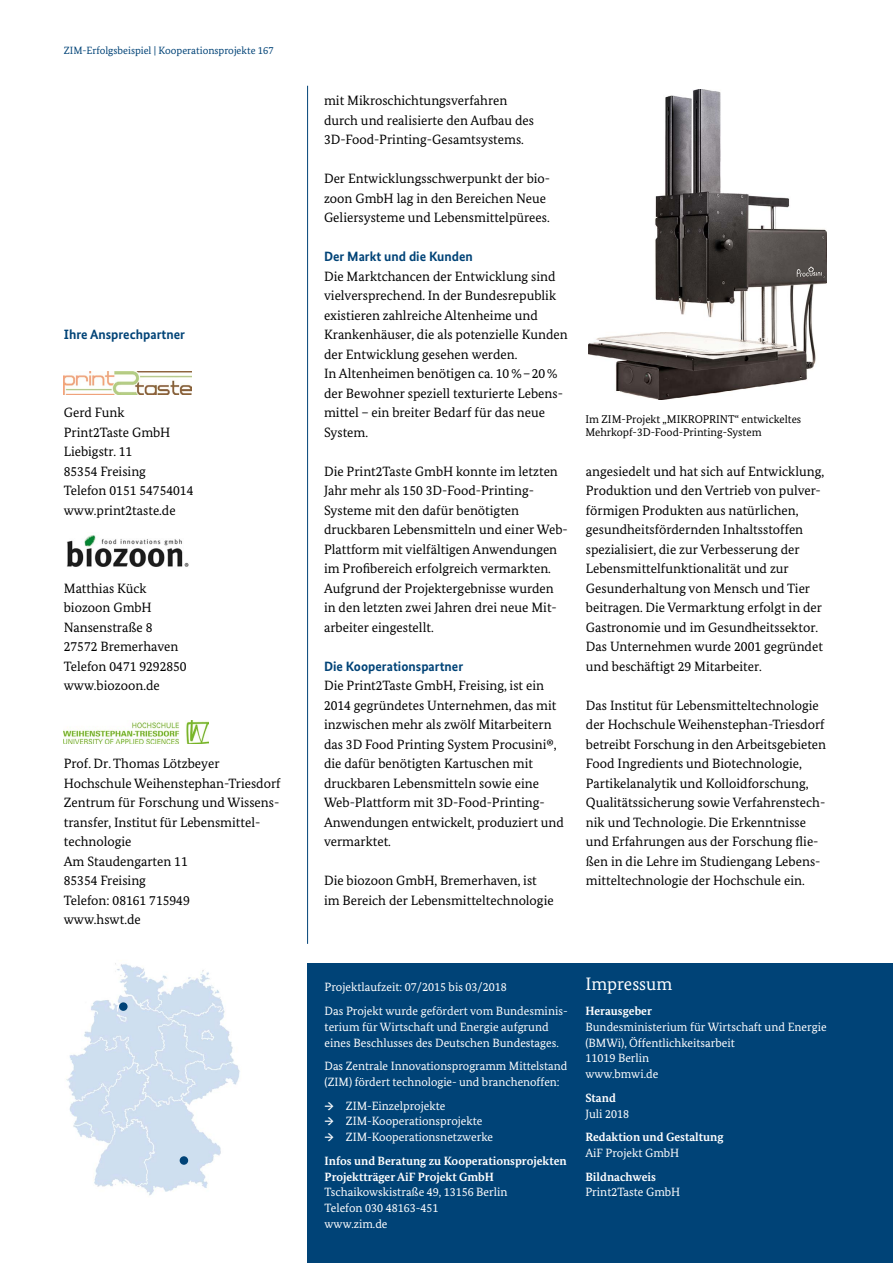
<style>
.page{position:relative;width:893px;height:1263px;background:#fff}
.page>*{position:absolute;margin:0;border:0;box-sizing:border-box;transform-origin:0 0}
.Impressum_Headline_H{font:18px "Bundes Serif";color:#fff}
.Copytext_P{font:13.5px/19.5px "Bundes Serif";color:#000}
.Headline_H3{font:700 13.5px "Bundes Sans";color:#004377}
.Impressum_P{font:12px/15.8px "Bundes Serif";color:#fff}
.Impressum_P-2{font:700 12px/15.8px "Bundes Serif";color:#fff}
.t1{font:11.25px/13.5px "Bundes Serif";color:#000}
.t2{font:10.5px "Bundes Serif";color:#004377}
.s1{font-weight:700}
.s2{font-weight:400}
</style>
<div class="page">
<hr style="left:307px;top:86px;width:1px;height:858px;background:#004377">
<img style="left:588px;top:90px;width:238px;height:309px">
<img style="left:67px;top:535px;width:122px;height:32px">
<img style="left:64px;top:371px;width:127px;height:24px">
<img style="left:66px;top:963px;width:174px;height:233px">
<div style="left:180px;top:1156px;width:8px;height:9px;background:#004377;border-radius:50%"></div>
<div style="left:119px;top:1002px;width:9px;height:9px;background:#004377;border-radius:50%"></div>
<img style="left:64px;top:720px;width:144px;height:24px">
<div style="left:308px;top:963px;width:585px;height:300px;background:#004377"></div>
<p class="t2" style="left:64px;top:44px;width:211px">ZIM-Erfolgsbeispiel | Kooperationsprojekte 167</p>
<p class="Headline_H3" style="left:64px;top:326px;width:123px">Ihre Ansprechpartner</p>
<p class="Copytext_P" style="left:64px;top:403px;width:131px">Gerd Funk<br>Print2Taste GmbH<br>Liebigstr. 11<br>85354 Freising<br>Telefon 0151 54754014 www.print2taste.de</p>
<p class="Copytext_P" style="left:64px;top:578px;width:124px">Matthias Kück biozoon GmbH<br>Nansenstraße 8<br>27572 Bremerhaven<br>Telefon 0471 9292850 www.biozoon.de</p>
<p class="Copytext_P" style="left:64px;top:754px;width:218px">Prof. Dr. Thomas Lötzbeyer<br>Hochschule Weihenstephan-Triesdorf<br>Zentrum für Forschung und Wissens&shy;transfer, Institut für Lebensmittel&shy;technologie<br>Am Staudengarten 11<br>85354 Freising<br>Telefon: 08161 715949<br>www.hswt.de</p>
<p class="Copytext_P" style="left:324px;top:91px;width:212px">mit Mikroschichtungsverfahren durch und realisierte den Aufbau des<br>3D-Food-Printing-Gesamtsystems.</p>
<p class="Copytext_P" style="left:324px;top:169px;width:228px">Der Entwicklungsschwerpunkt der bio&shy;zoon GmbH lag in den Bereichen Neue<br>Geliersysteme und Lebensmittelpürees.</p>
<p class="Headline_H3" style="left:324px;top:248px;width:150px">Der Markt und die Kunden</p>
<p class="Copytext_P" style="left:324px;top:266px;width:245px">Die Marktchancen der Entwicklung sind vielversprechend. In der Bundesrepublik existieren zahlreiche Altenheime und Krankenhäuser, die als potenzielle Kunden der Entwicklung gesehen werden.<br>In Altenheimen benötigen ca. 10 %–20 % der Bewohner speziell texturierte Lebens&shy;mittel – ein breiter Bedarf für das neue System.</p>
<p class="Copytext_P" style="left:324px;top:461px;width:244px">Die Print2Taste GmbH konnte im letzten Jahr mehr als 150 3D-Food-Printing-Systeme mit den dafür benötigten druckbaren Lebensmitteln und einer Web-Plattform mit vielfältigen Anwendungen im Profibereich erfolgreich vermarkten.<br>Aufgrund der Projektergebnisse wurden in den letzten zwei Jahren drei neue Mit&shy;arbeiter eingestellt.</p>
<p class="Headline_H3" style="left:324px;top:658px;width:141px">Die Kooperationspartner</p>
<p class="Copytext_P" style="left:324px;top:676px;width:241px">Die Print2Taste GmbH, Freising, ist ein 2014 gegründetes Unternehmen, das mit inzwischen mehr als zwölf Mitarbeitern das 3D Food Printing System Procusini®, die dafür benötigten Kartuschen mit druckbaren Lebensmitteln sowie eine Web-Plattform mit 3D-Food-Printing-Anwendungen entwickelt, produziert und vermarktet.</p>
<p class="Copytext_P" style="left:324px;top:871px;width:231px">Die biozoon GmbH, Bremerhaven, ist im Bereich der Lebensmitteltechnologie</p>
<p class="t1" style="left:585px;top:412px;width:217px">Im ZIM-Projekt „MIKROPRINT“ entwickeltes<br>Mehrkopf-3D-Food-Printing-System</p>
<p class="Copytext_P" style="left:586px;top:461px;width:240px">angesiedelt und hat sich auf Entwicklung, Produktion und den Vertrieb von pulver&shy;förmigen Produkten aus natürlichen, gesundheitsfördernden Inhaltsstoffen spezialisiert, die zur Verbesserung der Lebensmittelfunktionalität und zur Gesunderhaltung von Mensch und Tier beitragen. Die Vermarktung erfolgt in der Gastronomie und im Gesundheitssektor.<br>Das Unternehmen wurde 2001 gegründet und beschäftigt 29 Mitarbeiter.</p>
<p class="Copytext_P" style="left:586px;top:695px;width:242px">Das Institut für Lebensmitteltechnologie der Hochschule Weihenstephan-Triesdorf betreibt Forschung in den Arbeitsgebieten Food Ingredients und Biotechnologie, Partikelanalytik und Kolloidforschung, Qualitätssicherung sowie Verfahrenstech&shy;nik und Technologie. Die Erkenntnisse und Erfahrungen aus der Forschung flie&shy;ßen in die Lehre im Studiengang Lebens&shy;mitteltechnologie der Hochschule ein.</p>
<p class="Impressum_P" style="left:325px;top:979px;width:184px">Projektlaufzeit: 07/2015 bis 03/2018</p>
<p class="Impressum_P" style="left:325px;top:1003px;width:245px">Das Projekt wurde gefördert vom Bundesminis&shy;terium für Wirtschaft und Energie aufgrund eines Beschlusses des Deutschen Bundestages.</p>
<p class="Impressum_P" style="left:325px;top:1058px;width:244px">Das Zentrale Innovationsprogramm Mittelstand (ZIM) fördert technologie- und branchenoffen:</p>
<p class="Impressum_P" style="left:325px;top:1097px;width:122px"><span class="s1">→</span> ZIM-Einzelprojekte</p>
<p class="Impressum_P" style="left:325px;top:1113px;width:159px"><span class="s1">→</span> ZIM-Kooperationsprojekte</p>
<p class="Impressum_P" style="left:325px;top:1129px;width:170px"><span class="s1">→</span> ZIM-Kooperationsnetzwerke</p>
<p class="Impressum_P-2" style="left:325px;top:1153px;width:244px">Infos und Beratung zu Kooperationsprojekten<br>Projektträger AiF Projekt GmbH<br><span class="s2">Tschaikowskistraße 49, 13156 Berlin<br>Telefon 030 48163-451<br>www.zim.de</span></p>
<p class="Impressum_Headline_H" style="left:585px;top:973px;width:88px">Impressum</p>
<p class="Impressum_P" style="left:585px;top:1003px;width:243px"><span class="s1">Herausgeber<br></span>Bundesministerium für Wirtschaft und Energie (BMWi), Öffentlichkeitsarbeit<br>11019 Berlin<br>www.bmwi.de</p>
<p class="Impressum_P" style="left:585px;top:1090px;width:45px"><span class="s1">Stand<br></span>Juli 2018</p>
<p class="Impressum_P-2" style="left:585px;top:1129px;width:140px">Redaktion und Gestaltung<br><span class="s2">AiF Projekt GmbH</span></p>
<p class="Impressum_P" style="left:585px;top:1168px;width:96px"><span class="s1">Bildnachweis<br></span>Print2Taste GmbH</p>
</div>
